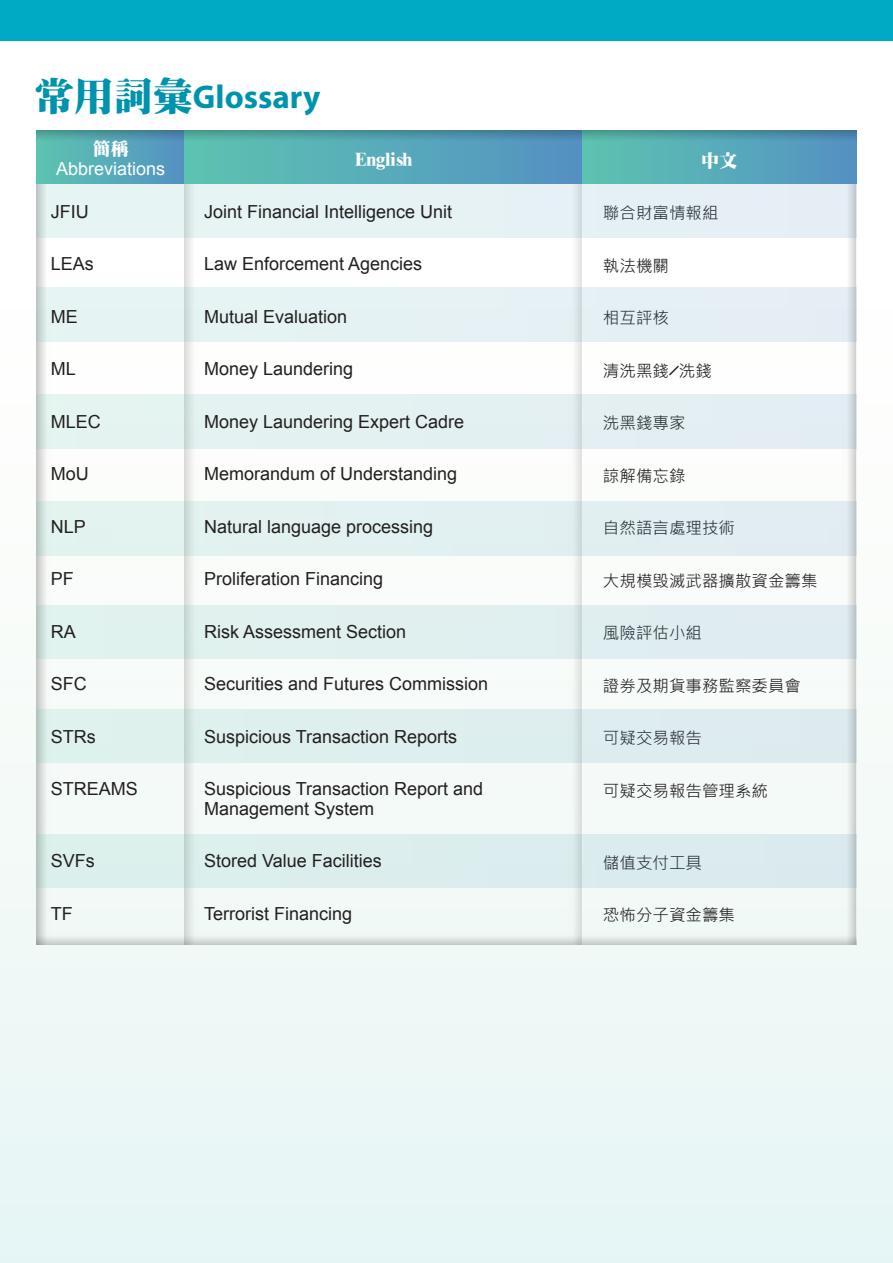
<style>
.page{position:relative;width:893px;height:1263px;background:#fff}
.page>*{position:absolute;margin:0;border:0;box-sizing:border-box;transform-origin:0 0}
.t1{font:700 33px "Myriad Pro";color:#0093ad}
.t2{font:18px/19.5px "Arial";color:#231f20}
.t3{font:18px "Arial";color:#fff}
.t4{font:900 18px "Han Wang Ming";color:#fff}
.t5{font:16.5px "Microsoft Jheng Hei";color:#231f20}
.s1{font-family:"Han Wang Ming";font-weight:900;font-size:39.6px}
</style>
<div class="page">
<div style="left:0;top:148px;width:893px;height:1115px;background:linear-gradient(to right,#f2f9f8,#f2faf8)"></div>
<div style="left:0;top:0;width:893px;height:40px;background:#00a9c4"></div>
<svg style="left:37px;top:238px;width:14px;height:692px"></svg>
<svg style="left:185px;top:238px;width:14px;height:692px"></svg>
<svg style="left:567px;top:238px;width:15px;height:692px"></svg>
<svg style="left:842px;top:238px;width:14px;height:692px"></svg>
<div style="left:37px;top:184px;width:819px;height:54px;background:#e6f2f4"></div>
<div style="left:37px;top:288px;width:819px;height:53px;background:#e5f1f4"></div>
<div style="left:37px;top:395px;width:819px;height:53px;background:#e4f1f2"></div>
<div style="left:37px;top:502px;width:819px;height:53px;background:#e2f0f1"></div>
<div style="left:37px;top:605px;width:819px;height:54px;background:#e0efef"></div>
<div style="left:37px;top:709px;width:819px;height:53px;background:#deeeee"></div>
<div style="left:37px;top:834px;width:819px;height:53px;background:#dbeded"></div>
<div style="left:37px;top:130px;width:148px;height:54px;background:linear-gradient(to right,#5dc4b1,#5491c2)"></div>
<div style="left:582px;top:130px;width:274px;height:54px;background:linear-gradient(to right,#5dc4b1,#5491c2)"></div>
<div style="left:185px;top:130px;width:397px;height:54px;background:linear-gradient(to right,#5dc4b1,#5491c3)"></div>
<svg style="left:37px;top:130px;width:819px;height:15px;background:#509caa"></svg>
<svg style="left:37px;top:930px;width:819px;height:15px"></svg>
<h1 class="t1" style="left:34px;top:75px;width:288px"><span class="s1">常用詞彙</span>Glossary</h1>
<p class="t4" style="left:93px;top:139px;width:37px">簡稱</p>
<p class="t3" style="left:56px;top:156px;width:111px">Abbreviations</p>
<p class="t4" style="left:355px;top:151px;width:59px">English</p>
<p class="t4" style="left:701px;top:151px;width:37px">中文</p>
<p class="t2" style="left:204px;top:202px;width:250px">Joint Financial Intelligence Unit</p>
<p class="t2" style="left:204px;top:254px;width:220px">Law Enforcement Agencies</p>
<p class="t2" style="left:204px;top:307px;width:145px">Mutual Evaluation</p>
<p class="t2" style="left:204px;top:359px;width:151px">Money Laundering</p>
<p class="t2" style="left:204px;top:412px;width:262px">Money Laundering Expert Cadre</p>
<p class="t2" style="left:204px;top:464px;width:255px">Memorandum of Understanding</p>
<p class="t2" style="left:204px;top:517px;width:231px">Natural language processing</p>
<p class="t2" style="left:204px;top:569px;width:181px">Proliferation Financing</p>
<p class="t2" style="left:204px;top:622px;width:204px">Risk Assessment Section</p>
<p class="t2" style="left:204px;top:674px;width:286px">Securities and Futures Commission</p>
<p class="t2" style="left:204px;top:727px;width:255px">Suspicious Transaction Reports</p>
<p class="t2" style="left:204px;top:779px;width:281px">Suspicious Transaction Report and<br>Management System</p>
<p class="t2" style="left:204px;top:851px;width:179px">Stored Value Facilities</p>
<p class="t2" style="left:204px;top:904px;width:150px">Terrorist Financing</p>
<p class="t2" style="left:51px;top:202px;width:39px">JFIU</p>
<p class="t2" style="left:51px;top:254px;width:45px">LEAs</p>
<p class="t2" style="left:51px;top:307px;width:29px">ME</p>
<p class="t2" style="left:51px;top:359px;width:27px">ML</p>
<p class="t2" style="left:51px;top:412px;width:52px">MLEC</p>
<p class="t2" style="left:51px;top:464px;width:39px">MoU</p>
<p class="t2" style="left:51px;top:517px;width:37px">NLP</p>
<p class="t2" style="left:51px;top:569px;width:25px">PF</p>
<p class="t2" style="left:51px;top:622px;width:27px">RA</p>
<p class="t2" style="left:51px;top:674px;width:37px">SFC</p>
<p class="t2" style="left:51px;top:727px;width:46px">STRs</p>
<p class="t2" style="left:51px;top:779px;width:89px">STREAMS</p>
<p class="t5" style="left:603px;top:203px;width:117px">聯合財富情報組</p>
<p class="t5" style="left:603px;top:255px;width:67px">執法機關</p>
<p class="t5" style="left:603px;top:308px;width:67px">相互評核</p>
<p class="t5" style="left:603px;top:360px;width:110px">清洗黑錢╱洗錢</p>
<p class="t5" style="left:603px;top:413px;width:84px">洗黑錢專家</p>
<p class="t5" style="left:603px;top:465px;width:84px">諒解備忘錄</p>
<p class="t5" style="left:603px;top:518px;width:133px">自然語言處理技術</p>
<p class="t5" style="left:603px;top:570px;width:216px">大規模毁滅武器擴散資金籌集</p>
<p class="t5" style="left:603px;top:623px;width:100px">風險評估小組</p>
<p class="t5" style="left:603px;top:675px;width:199px">證券及期貨事務監察委員會</p>
<p class="t5" style="left:603px;top:728px;width:100px">可疑交易報告</p>
<p class="t5" style="left:603px;top:780px;width:166px">可疑交易報告管理系統</p>
<p class="t2" style="left:51px;top:851px;width:46px">SVFs</p>
<p class="t2" style="left:51px;top:904px;width:23px">TF</p>
<p class="t5" style="left:603px;top:852px;width:100px">儲值支付工具</p>
<p class="t5" style="left:603px;top:905px;width:133px">恐怖分子資金籌集</p>
</div>
